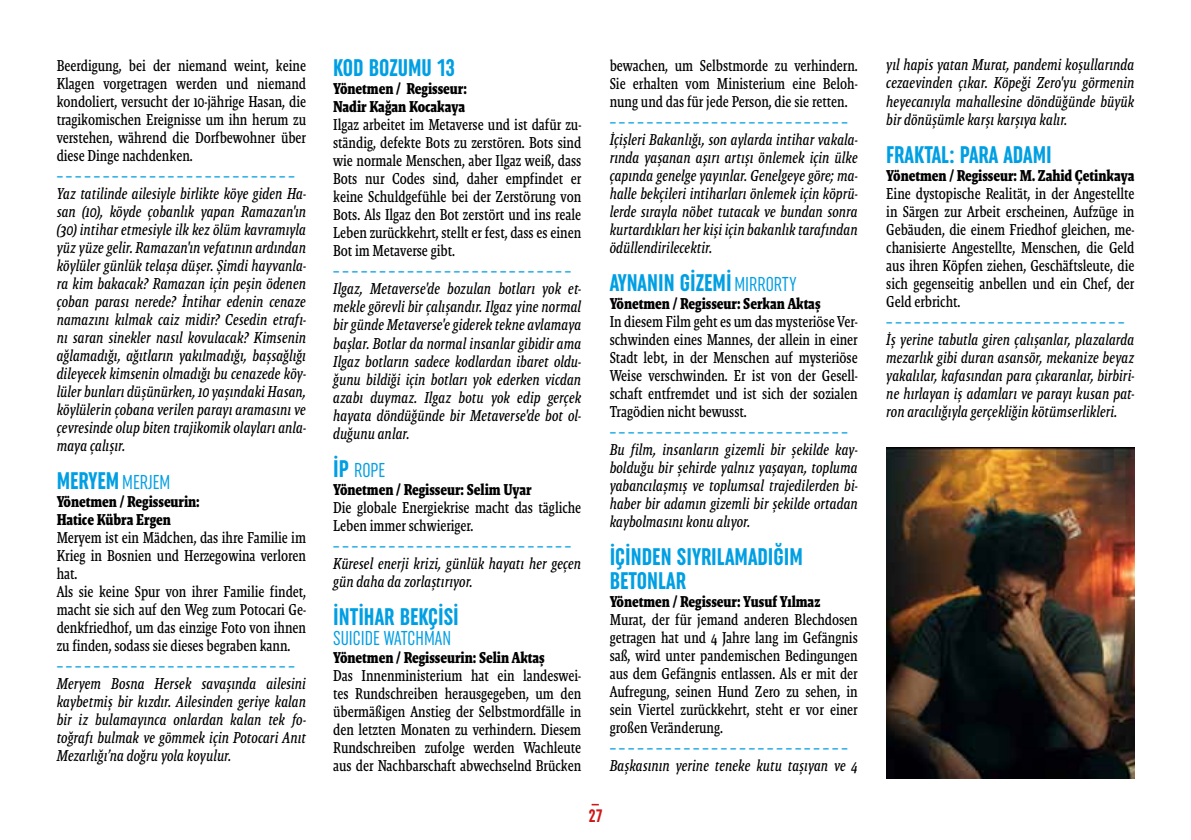
<style>
.page{position:relative;width:1191px;height:840px;background:#fff}
.page>*{position:absolute;margin:0;border:0;box-sizing:border-box;transform-origin:0 0}
.t1{font:700 extra-condensed 24px/24px "Uniform";color:#009fe3}
.t2{font:extra-condensed 20px "Uniform";color:#009fe3}
.t3{font:700 extra-condensed 18px/18px "Uniform";color:#cd1719}
.t4{font:17px "Malaga Narrow OTCE";color:#009fe3}
.t5{font:16px/18px "Malaga Narrow OTCE";letter-spacing:-.005em;color:#000;text-align:justify}
.t6{font:italic 16px/18px "Malaga Narrow OTCE";color:#000;text-align:justify}
.t7{font:italic 16px/18px "Malaga Narrow OTCE";color:#000;text-align:justify;scale:.95 1}
.t8{font:700 16px/18px "Malaga Narrow OTCE";letter-spacing:-.005em;color:#000}
.s1{font-weight:400;font-size:20px}
.s2{font-weight:700;font-size:24px}
</style>
<div class="page">
<img style="left:886px;top:447px;width:248px;height:330px">
<p class="t5" style="left:57px;top:56px;width:251px">Beerdigung, bei der niemand weint, keine Klagen vorgetragen werden und niemand kondoliert, versucht der 10-jährige Hasan, die tragikomischen Ereignisse um ihn herum zu verstehen, während die Dorfbewohner über diese Dinge nachdenken.</p>
<p class="t4" style="left:57px;top:165px;width:239px">– – – – – – – – – – – – – – – – – – – – – – – – – –</p>
<p class="t7" style="left:57px;top:184px;width:264px">Yaz tatilinde ailesiyle birlikte köye giden Ha&shy;san (10), köyde çobanlık yapan Ramazan'ın (30) intihar etmesiyle ilk kez ölüm kavramıyla yüz yüze gelir. Ramazan'ın vefatının ardından köylüler günlük telaşa düşer. Şimdi hayvanla&shy;ra kim bakacak? Ramazan için peşin ödenen çoban parası nerede? İntihar edenin cenaze namazını kılmak caiz midir? Cesedin etrafı&shy;nı saran sinekler nasıl kovulacak? Kimsenin ağlamadığı, ağıtların yakılmadığı, başsağlığı dileyecek kimsenin olmadığı bu cenazede köy&shy;lüler bunları düşünürken, 10 yaşındaki Hasan, köylülerin çobana verilen parayı aramasını ve çevresinde olup biten trajikomik olayları anla&shy;maya çalışır.</p>
<h1 class="t1" style="left:57px;top:468px;width:115px">MERYEM<span class="s1">MERJEM</span></h1>
<p class="t8" style="left:57px;top:492px;width:145px">Yönetmen / Regisseurin:<br>Hatice Kübra Ergen</p>
<p class="t5" style="left:57px;top:528px;width:251px;text-align:left">Meryem ist ein Mädchen, das ihre Familie im Krieg in Bosnien und Herzegowina verloren hat.<br>Als sie keine Spur von ihrer Familie findet, macht sie sich auf den Weg zum Potocari Ge&shy;denkfriedhof, um das einzige Foto von ihnen zu finden, sodass sie dieses begraben kann.</p>
<p class="t4" style="left:57px;top:655px;width:239px">– – – – – – – – – – – – – – – – – – – – – – – – – –</p>
<p class="t6" style="left:57px;top:674px;width:251px">Meryem Bosna Hersek savaşında ailesini kaybetmiş bir kızdır. Ailesinden geriye kalan bir iz bulamayınca onlardan kalan tek fo&shy;toğrafı bulmak ve gömmek için Potocari Anıt Mezarlığı’na doğru yola koyulur.</p>
<h1 class="t1" style="left:333px;top:56px;width:123px">KOD BOZUMU 13</h1>
<p class="t8" style="left:333px;top:80px;width:135px">Yönetmen / Regisseur:<br>Nadir Kağan Kocakaya</p>
<p class="t5" style="left:333px;top:115px;width:250px">Ilgaz arbeitet im Metaverse und ist dafür zu&shy;ständig, defekte Bots zu zerstören. Bots sind wie normale Menschen, aber Ilgaz weiß, dass Bots nur Codes sind, daher empfindet er keine Schuldgefühle bei der Zerstörung von Bots. Als Ilgaz den Bot zerstört und ins reale Leben zurückkehrt, stellt er fest, dass es einen Bot im Metaverse gibt.</p>
<p class="t4" style="left:333px;top:260px;width:239px">– – – – – – – – – – – – – – – – – – – – – – – – – –</p>
<p class="t6" style="left:333px;top:279px;width:250px">Ilgaz, Metaverse'de bozulan botları yok et&shy;mekle görevli bir çalışandır. Ilgaz yine normal bir günde Metaverse'e giderek tekne avlamaya başlar. Botlar da normal insanlar gibidir ama Ilgaz botların sadece kodlardan ibaret oldu&shy;ğunu bildiği için botları yok ederken vicdan azabı duymaz. Ilgaz botu yok edip gerçek hayata döndüğünde bir Metaverse'de bot ol&shy;duğunu anlar.</p>
<p class="t2" style="left:333px;top:458px;width:54px"><span class="s2">İP</span> ROPE</p>
<p class="t8" style="left:333px;top:480px;width:200px">Yönetmen / Regisseur: Selim Uyar</p>
<p class="t5" style="left:333px;top:497px;width:250px">Die globale Energiekrise macht das tägliche<br>Leben immer schwieriger.</p>
<p class="t4" style="left:333px;top:534px;width:239px">– – – – – – – – – – – – – – – – – – – – – – – – – –</p>
<p class="t6" style="left:333px;top:553px;width:250px">Küresel enerji krizi, günlük hayatı her geçen gün daha da zorlaştırıyor.</p>
<h1 class="t1" style="left:333px;top:604px;width:127px">İNTİHAR BEKÇİSİ</h1>
<p class="t2" style="left:333px;top:626px;width:119px">SUICIDE WATCHMAN</p>
<p class="t8" style="left:333px;top:648px;width:213px">Yönetmen / Regisseurin: Selin Aktaş</p>
<p class="t5" style="left:333px;top:665px;width:250px">Das Innenministerium hat ein landeswei&shy;tes Rundschreiben herausgegeben, um den übermäßigen Anstieg der Selbstmordfälle in den letzten Monaten zu verhindern. Diesem Rundschreiben zufolge werden Wachleute aus der Nachbarschaft abwechselnd Brücken</p>
<p class="t5" style="left:609px;top:56px;width:250px">bewachen, um Selbstmorde zu verhindern.<br>Sie erhalten vom Ministerium eine Beloh&shy;nung und das für jede Person, die sie retten.</p>
<p class="t4" style="left:609px;top:111px;width:239px">– – – – – – – – – – – – – – – – – – – – – – – – – –</p>
<p class="t6" style="left:609px;top:130px;width:250px">İçişleri Bakanlığı, son aylarda intihar vakala&shy;rında yaşanan aşırı artışı önlemek için ülke çapında genelge yayınlar. Genelgeye göre; ma&shy;halle bekçileri intiharları önlemek için köprü&shy;lerde sırayla nöbet tutacak ve bundan sonra kurtardıkları her kişi için bakanlık tarafından ödüllendirilecektir.</p>
<h1 class="t1" style="left:609px;top:270px;width:188px">AYNANIN GİZEMİ <span class="s1">MIRRORTY</span></h1>
<p class="t8" style="left:609px;top:294px;width:212px">Yönetmen / Regisseur: Serkan Aktaş</p>
<p class="t5" style="left:609px;top:312px;width:250px">In diesem Film geht es um das mysteriöse Ver&shy;schwinden eines Mannes, der allein in einer Stadt lebt, in der Menschen auf mysteriöse Weise verschwinden. Er ist von der Gesell&shy;schaft entfremdet und ist sich der sozialen Tragödien nicht bewusst.</p>
<p class="t4" style="left:609px;top:421px;width:239px">– – – – – – – – – – – – – – – – – – – – – – – – – –</p>
<p class="t6" style="left:609px;top:440px;width:250px">Bu film, insanların gizemli bir şekilde kay&shy;bolduğu bir şehirde yalnız yaşayan, topluma yabancılaşmış ve toplumsal trajedilerden bi&shy;haber bir adamın gizemli bir şekilde ortadan kaybolmasını konu alıyor.</p>
<h1 class="t1" style="left:609px;top:544px;width:195px">İÇİNDEN SIYRILAMADIĞIM<br>BETONLAR</h1>
<p class="t8" style="left:609px;top:592px;width:212px">Yönetmen / Regisseur: Yusuf Yılmaz</p>
<p class="t5" style="left:609px;top:610px;width:250px">Murat, der für jemand anderen Blechdosen getragen hat und 4 Jahre lang im Gefängnis saß, wird unter pandemischen Bedingungen aus dem Gefängnis entlassen. Als er mit der Aufregung, seinen Hund Zero zu sehen, in sein Viertel zurückkehrt, steht er vor einer großen Veränderung.</p>
<p class="t4" style="left:609px;top:737px;width:239px">– – – – – – – – – – – – – – – – – – – – – – – – – –</p>
<p class="t6" style="left:609px;top:756px;width:250px">Başkasının yerine teneke kutu taşıyan ve 4</p>
<p class="t3" style="left:588px;top:787px;width:15px">_<br>27</p>
<p class="t6" style="left:886px;top:56px;width:250px">yıl hapis yatan Murat, pandemi koşullarında cezaevinden çıkar. Köpeği Zero'yu görmenin heyecanıyla mahallesine döndüğünde büyük bir dönüşümle karşı karşıya kalır.</p>
<h1 class="t1" style="left:886px;top:142px;width:167px">FRAKTAL: PARA ADAMI</h1>
<p class="t8" style="left:886px;top:166px;width:250px">Yönetmen / Regisseur: M. Zahid Çetinkaya</p>
<p class="t5" style="left:886px;top:184px;width:250px">Eine dystopische Realität, in der Angestellte in Särgen zur Arbeit erscheinen, Aufzüge in Gebäuden, die einem Friedhof gleichen, me&shy;chanisierte Angestellte, Menschen, die Geld aus ihren Köpfen ziehen, Geschäftsleute, die sich gegenseitig anbellen und ein Chef, der Geld erbricht.</p>
<p class="t4" style="left:886px;top:311px;width:239px">– – – – – – – – – – – – – – – – – – – – – – – – – –</p>
<p class="t6" style="left:886px;top:330px;width:250px">İş yerine tabutla giren çalışanlar, plazalarda mezarlık gibi duran asansör, mekanize beyaz yakalılar, kafasından para çıkaranlar, birbiri&shy;ne hırlayan iş adamları ve parayı kusan pat&shy;ron aracılığıyla gerçekliğin kötümserlikleri.</p>
</div>
